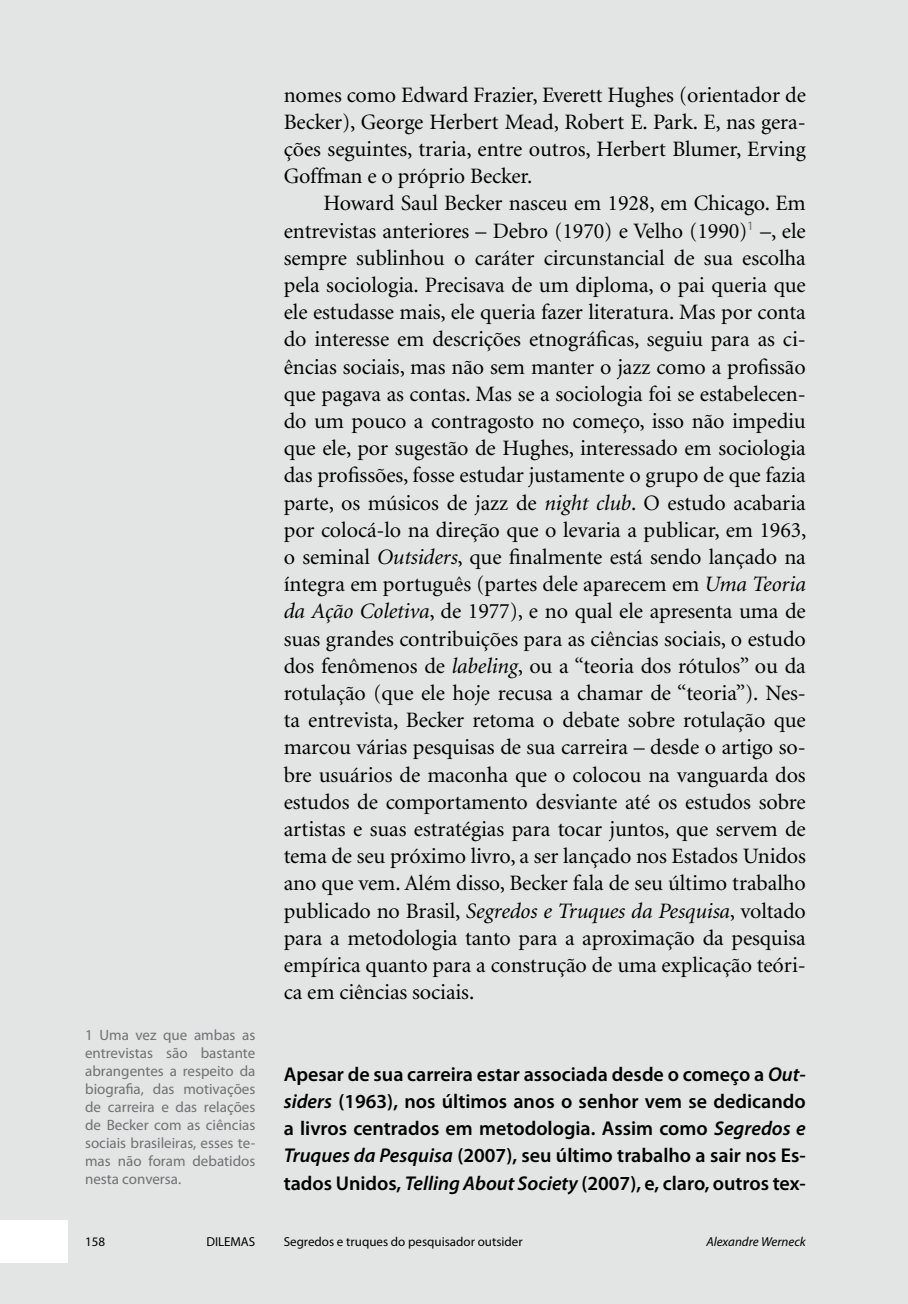
<style>
.page{position:relative;width:908px;height:1304px;background:#fff}
.page>*{position:absolute;margin:0;border:0;box-sizing:border-box;transform-origin:0 0}
.t1{font:22px/27.2px "Minion";letter-spacing:-.005em;color:#000;text-align:justify}
.t2{font:600 20px/27.2px "Myriad Pro";color:#000;text-align:justify}
.t3{font:15px/18px "Myriad Pro";color:#707173;text-align:justify}
.t4{font:13px "Myriad Pro";color:#000}
.t5{font:italic 13px "Myriad Pro";color:#000}
.s1{font-style:italic}
</style>
<div class="page">
<div style="left:0;top:0;width:907px;height:1304px;background:#e3e4e4"></div>
<div style="left:0;top:1220px;width:68px;height:43px;background:#fff"></div>
<hr style="left:907px;top:0;width:1px;height:1304px;background:#e3e4e4">
<p class="t3" style="left:85px;top:1026px;width:172px">1 Uma vez que ambas as entrevistas são bastante abrangentes a respeito da biografia, das motivações de carreira e das relações de Becker com as ciências sociais brasileiras, esses te&shy;mas não foram debatidos nesta conversa.</p>
<p class="t1" style="left:283px;top:82px;width:523px">nomes como Edward Frazier, Everett Hughes (orientador de Becker), George Herbert Mead, Robert E. Park. E, nas gera&shy;ções seguintes, traria, entre outros, Herbert Blumer, Erving Goffman e o próprio Becker.</p>
<p class="t1" style="left:283px;top:191px;width:524px;text-indent:40px">Howard Saul Becker nasceu em 1928, em Chicago. Em entrevistas anteriores – Debro (1970) e Velho (1990)<sup>1</sup> –, ele sempre sublinhou o caráter circunstancial de sua escolha pela sociologia. Precisava de um diploma, o pai queria que ele estudasse mais, ele queria fazer literatura. Mas por conta do interesse em descrições etnográficas, seguiu para as ci&shy;ências sociais, mas não sem manter o jazz como a profissão que pagava as contas. Mas se a sociologia foi se estabelecen&shy;do um pouco a contragosto no começo, isso não impediu que ele, por sugestão de Hughes, interessado em sociologia das profissões, fosse estudar justamente o grupo de que fazia parte, os músicos de jazz de <span class="s1">night club</span>. O estudo acabaria por colocá-lo na direção que o levaria a publicar, em 1963, o seminal <span class="s1">Outsiders</span>, que finalmente está sendo lançado na íntegra em português (partes dele aparecem em <span class="s1">Uma Teoria da Ação Coletiva</span>, de 1977), e no qual ele apresenta uma de suas grandes contribuições para as ciências sociais, o estudo dos fenômenos de <span class="s1">labeling</span>, ou a “teoria dos rótulos” ou da rotulação (que ele hoje recusa a chamar de “teoria”). Nes&shy;ta entrevista, Becker retoma o debate sobre rotulação que marcou várias pesquisas de sua carreira – desde o artigo so&shy;bre usuários de maconha que o colocou na vanguarda dos estudos de comportamento desviante até os estudos sobre artistas e suas estratégias para tocar juntos, que servem de tema de seu próximo livro, a ser lançado nos Estados Unidos ano que vem. Além disso, Becker fala de seu último trabalho publicado no Brasil, <span class="s1">Segredos e Truques da Pesquisa</span>, voltado para a metodologia tanto para a aproximação da pesquisa empírica quanto para a construção de uma explicação teóri&shy;ca em ciências sociais.</p>
<p class="t2" style="left:283px;top:1060px;width:523px">Apesar de sua carreira estar associada desde o começo a <span class="s1">Out&shy;siders</span> (1963), nos últimos anos o senhor vem se dedicando a livros centrados em metodologia. Assim como <span class="s1">Segredos e Truques da Pesquisa</span> (2007), seu último trabalho a sair nos Es&shy;tados Unidos, <span class="s1">Telling About Society</span> (2007), e, claro, outros tex-</p>
<p class="t4" style="left:85px;top:1234px;width:22px">158</p>
<p class="t4" style="left:206px;top:1234px;width:50px">DILEMAS</p>
<p class="t4" style="left:283px;top:1234px;width:240px">Segredos e truques do pesquisador outsider</p>
<p class="t5" style="left:706px;top:1234px;width:101px">Alexandre Werneck</p>
</div>
